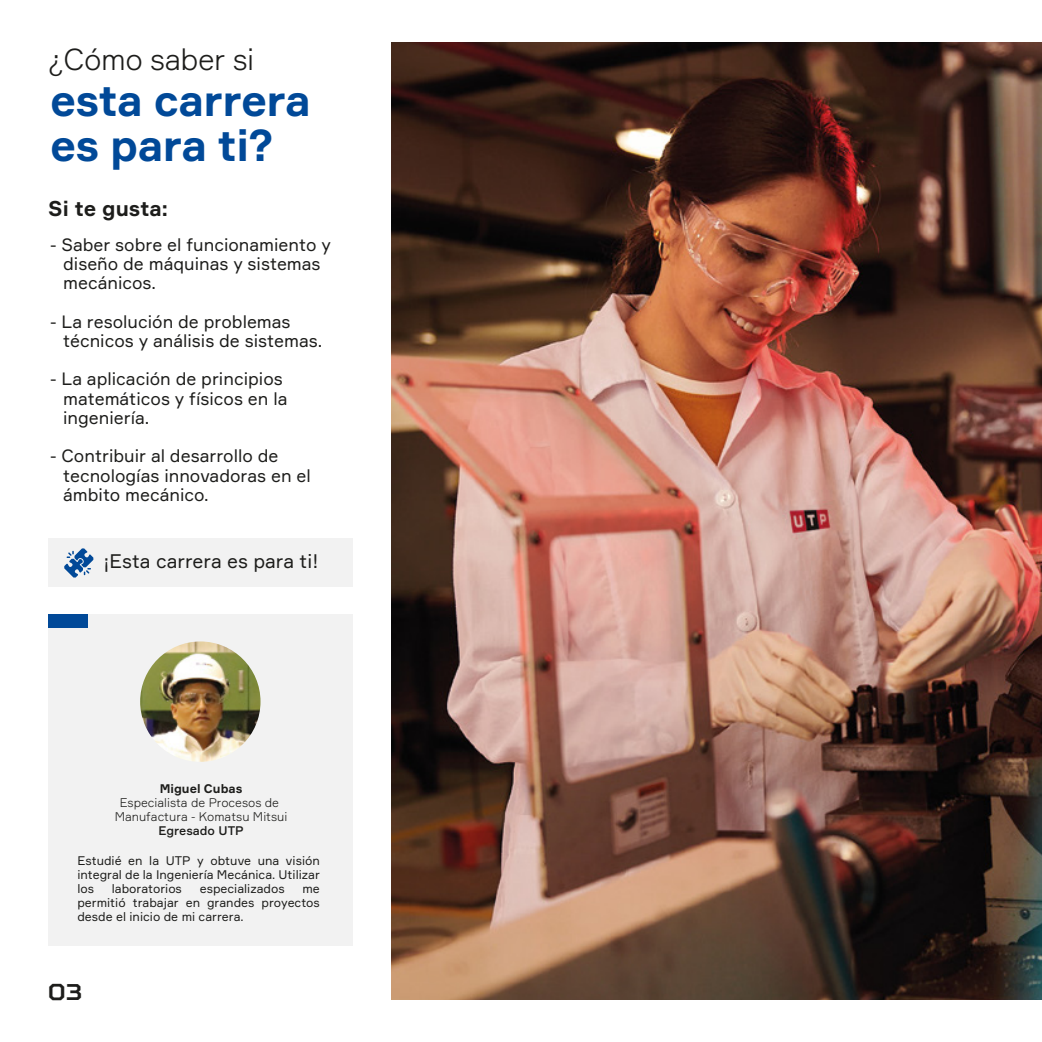
<style>
.page{position:relative;width:1042px;height:1042px;background:#fff}
.page>*{position:absolute;margin:0;border:0;box-sizing:border-box;transform-origin:0 0}
.t1{font:700 43.75px/45.5px "Formular";letter-spacing:-.015em;color:#014998}
.t2{font:300 29.75px "Formular";letter-spacing:-.015em;color:#1d1d1b}
.t3{font:700 22.75px "TT Squares";color:#1d1d1b}
.t4{font:700 21px "Formular";color:#1d1d1b}
.t5{font:19.25px "Formular";color:#1d1d1b}
.t6{font:17.5px/19.2px "Formular";color:#1d1d1b}
.t7{font:12.25px/14px "Formular";color:#1d1d1b;text-align:justify}
.t8{font:300 12.25px/14px "Formular";color:#1d1d1b;text-align:center}
.t9{font:700 12.25px "Formular";color:#1d1d1b}
.t10{font:500 12.25px "Formular";color:#1d1d1b}
</style>
<div class="page">
<div style="left:48px;top:614px;width:305px;height:332px;background:#f2f2f2"></div>
<div style="left:48px;top:539px;width:305px;height:48px;background:#f2f2f2"></div>
<svg style="left:64px;top:548px;width:29px;height:29px"></svg>
<div style="left:48px;top:614px;width:40px;height:13px;background:#014998"></div>
<img style="left:140px;top:641px;width:120px;height:121px;border-radius:60px">
<img style="left:392px;top:42px;width:650px;height:957px">
<h2 class="t2" style="left:48px;top:42px;width:208px">¿Cómo saber si</h2>
<h1 class="t1" style="left:50px;top:77px;width:262px">esta carrera es para ti?</h1>
<p class="t4" style="left:48px;top:195px;width:121px">Si te gusta:</p>
<p class="t6" style="left:63px;top:234px;width:269px;text-indent:-13px">- Saber sobre el funcionamiento y diseño de máquinas y sistemas mecánicos.</p>
<p class="t6" style="left:63px;top:311px;width:261px;text-indent:-13px">- La resolución de problemas técnicos y análisis de sistemas.</p>
<p class="t6" style="left:63px;top:369px;width:226px;text-indent:-13px">- La aplicación de principios matemáticos y físicos en la ingeniería.</p>
<p class="t6" style="left:63px;top:446px;width:249px;text-indent:-13px">- Contribuir al desarrollo de tecnologías innovadoras en el ámbito mecánico.</p>
<p class="t5" style="left:104px;top:549px;width:216px">¡Esta carrera es para ti!</p>
<p class="t9" style="left:160px;top:780px;width:84px">Miguel Cubas</p>
<p class="t8" style="left:115px;top:795px;width:174px">Especialista de Procesos de<br>Manufactura - Komatsu Mitsui</p>
<p class="t10" style="left:158px;top:823px;width:87px">Egresado UTP</p>
<p class="t7" style="left:77px;top:853px;width:244px">Estudié en la UTP y obtuve una visión integral de la Ingeniería Mecánica. Utilizar los</p>
<p class="t7" style="left:112px;top:881px;width:72px">laboratorios</p>
<p class="t7" style="left:200px;top:881px;width:86px">especializados</p>
<p class="t7" style="left:77px;top:881px;width:244px;text-indent:225px">me permitió trabajar en grandes proyectos desde el inicio de mi carrera.</p>
<h3 class="t3" style="left:48px;top:977px;width:36px">03</h3>
</div>
